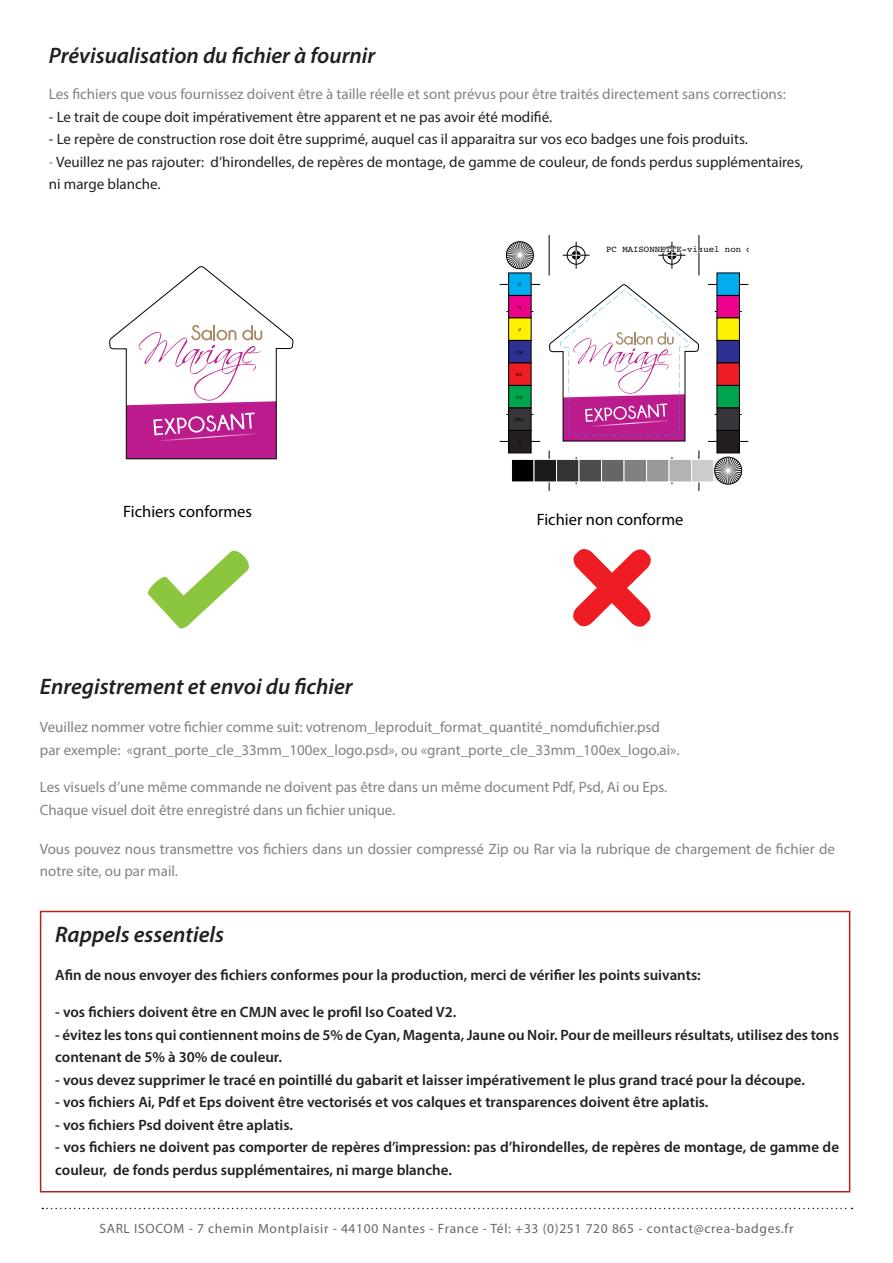
<style>
.page{position:relative;width:893px;height:1263px;background:#fff}
.page>*{position:absolute;margin:0;border:0;box-sizing:border-box;transform-origin:0 0}
.t1{font:italic 600 22.5px "Myriad Pro";color:#231f20}
.t2{font:16.5px "Myriad Pro";color:#000002}
.t3{font:600 15px/22.5px "Myriad Pro";color:#231f20}
.t4{font:15px/22.5px "Myriad Pro";color:#808285}
.t5{font:15px/22.5px "Myriad Pro";color:#231f20}
.t6{font:13.5px "Myriad Pro";letter-spacing:.05em;color:#67676a}
.t7{font:9px "Courier";color:#000}
.t8{font:5.25px "Courier";color:#000}
.s1{color:#808285}
</style>
<div class="page">
<svg style="left:42px;top:1208px;width:810px;height:1px"></svg>
<svg style="left:109px;top:266px;width:184px;height:193px"></svg>
<svg style="left:549px;top:284px;width:150px;height:157px"></svg>
<hr style="left:500px;top:284px;width:40px;height:1px;background:#000">
<hr style="left:708px;top:284px;width:40px;height:1px;background:#000">
<hr style="left:500px;top:441px;width:40px;height:1px;background:#000">
<hr style="left:708px;top:441px;width:40px;height:1px;background:#000">
<hr style="left:549px;top:235px;width:1px;height:40px;background:#000">
<hr style="left:549px;top:450px;width:1px;height:41px;background:#000">
<hr style="left:699px;top:235px;width:1px;height:40px;background:#000">
<hr style="left:699px;top:450px;width:1px;height:41px;background:#000">
<svg style="left:563px;top:242px;width:27px;height:27px"></svg>
<svg style="left:506px;top:298px;width:27px;height:27px"></svg>
<svg style="left:506px;top:401px;width:27px;height:27px"></svg>
<svg style="left:715px;top:298px;width:27px;height:27px"></svg>
<svg style="left:715px;top:401px;width:27px;height:27px"></svg>
<div style="left:509px;top:273px;width:22px;height:22px;background:#00aeef"></div>
<div style="left:508px;top:273px;width:23px;height:23px;border:1px solid #000"></div>
<div style="left:509px;top:295px;width:22px;height:23px;background:#ed028c"></div>
<div style="left:508px;top:295px;width:23px;height:23px;border:1px solid #000"></div>
<div style="left:509px;top:318px;width:22px;height:22px;background:#fff101"></div>
<div style="left:508px;top:318px;width:23px;height:23px;border:1px solid #000"></div>
<div style="left:509px;top:340px;width:22px;height:23px;background:#2e3092"></div>
<div style="left:508px;top:340px;width:23px;height:23px;border:1px solid #000"></div>
<div style="left:509px;top:363px;width:22px;height:22px;background:#ee1d23"></div>
<div style="left:508px;top:363px;width:23px;height:23px;border:1px solid #000"></div>
<div style="left:509px;top:385px;width:22px;height:23px;background:#00a54f"></div>
<div style="left:508px;top:385px;width:23px;height:23px;border:1px solid #000"></div>
<div style="left:509px;top:408px;width:22px;height:22px;background:#363539"></div>
<div style="left:508px;top:408px;width:23px;height:23px;border:1px solid #000"></div>
<div style="left:509px;top:430px;width:22px;height:23px;background:#231f20"></div>
<div style="left:508px;top:430px;width:23px;height:23px;border:1px solid #000"></div>
<div style="left:717px;top:273px;width:22px;height:22px;background:#00aeef"></div>
<div style="left:717px;top:273px;width:23px;height:23px;border:1px solid #000"></div>
<div style="left:717px;top:295px;width:22px;height:23px;background:#ed028c"></div>
<div style="left:717px;top:295px;width:23px;height:23px;border:1px solid #000"></div>
<div style="left:717px;top:318px;width:22px;height:22px;background:#fff101"></div>
<div style="left:717px;top:318px;width:23px;height:23px;border:1px solid #000"></div>
<div style="left:717px;top:340px;width:22px;height:23px;background:#2e3092"></div>
<div style="left:717px;top:340px;width:23px;height:23px;border:1px solid #000"></div>
<div style="left:717px;top:363px;width:22px;height:22px;background:#ee1d23"></div>
<div style="left:717px;top:363px;width:23px;height:23px;border:1px solid #000"></div>
<div style="left:717px;top:385px;width:22px;height:23px;background:#00a54f"></div>
<div style="left:717px;top:385px;width:23px;height:23px;border:1px solid #000"></div>
<div style="left:717px;top:408px;width:22px;height:22px;background:#363539"></div>
<div style="left:717px;top:408px;width:23px;height:23px;border:1px solid #000"></div>
<div style="left:717px;top:430px;width:22px;height:23px;background:#231f20"></div>
<div style="left:717px;top:430px;width:23px;height:23px;border:1px solid #000"></div>
<div style="left:511px;top:459px;width:23px;height:23px;background:#000"></div>
<div style="left:511px;top:459px;width:23px;height:23px;border:1px solid #fff"></div>
<div style="left:534px;top:459px;width:22px;height:23px;background:#1a1a1a"></div>
<div style="left:534px;top:459px;width:23px;height:23px;border:1px solid #fff"></div>
<div style="left:556px;top:459px;width:23px;height:23px;background:#333"></div>
<div style="left:556px;top:459px;width:23px;height:23px;border:1px solid #fff"></div>
<div style="left:579px;top:459px;width:22px;height:23px;background:#4d4d4d"></div>
<div style="left:579px;top:459px;width:23px;height:23px;border:1px solid #fff"></div>
<div style="left:601px;top:459px;width:23px;height:23px;background:#666"></div>
<div style="left:601px;top:459px;width:23px;height:23px;border:1px solid #fff"></div>
<div style="left:624px;top:459px;width:22px;height:23px;background:#808080"></div>
<div style="left:624px;top:459px;width:23px;height:23px;border:1px solid #fff"></div>
<div style="left:646px;top:459px;width:23px;height:23px;background:#999"></div>
<div style="left:646px;top:459px;width:23px;height:23px;border:1px solid #fff"></div>
<div style="left:669px;top:459px;width:22px;height:23px;background:#b3b3b3"></div>
<div style="left:669px;top:459px;width:23px;height:23px;border:1px solid #fff"></div>
<div style="left:691px;top:459px;width:23px;height:23px;background:#ccc"></div>
<div style="left:691px;top:459px;width:23px;height:23px;border:1px solid #fff"></div>
<svg style="left:658px;top:242px;width:42px;height:27px"></svg>
<svg style="left:505px;top:241px;width:29px;height:29px"></svg>
<svg style="left:713px;top:456px;width:30px;height:29px"></svg>
<div style="left:40px;top:911px;width:810px;height:281px;border:2px solid #b7201a"></div>
<svg style="left:148px;top:550px;width:101px;height:79px"></svg>
<svg style="left:573px;top:549px;width:78px;height:78px"></svg>
<h1 class="t1" style="left:49px;top:41px;width:328px">Prévisualisation du fichier à fournir</h1>
<p class="t4" style="left:49px;top:83px;width:739px">Les fichiers que vous fournissez doivent être à taille réelle et sont prévus pour être traités directement sans corrections:</p>
<p class="t5" style="left:49px;top:105px;width:505px">- Le trait de coupe doit impérativement être apparent et ne pas avoir été modifié.</p>
<p class="t5" style="left:49px;top:128px;width:700px">- Le repère de construction rose doit être supprimé, auquel cas il apparaitra sur vos eco badges une fois produits.</p>
<p class="t5" style="left:49px;top:150px;width:756px"><span class="s1">-</span> Veuillez ne pas rajouter: d’hirondelles, de repères de montage, de gamme de couleur, de fonds perdus supplémentaires, ni marge blanche.</p>
<p class="t2" style="left:123px;top:502px;width:130px">Fichiers conformes</p>
<p class="t8" style="left:518px;top:280px;width:5px">C</p>
<p class="t8" style="left:518px;top:303px;width:5px">M</p>
<p class="t8" style="left:518px;top:325px;width:5px">J</p>
<p class="t8" style="left:516px;top:348px;width:8px">CM</p>
<p class="t8" style="left:516px;top:370px;width:8px">MJ</p>
<p class="t8" style="left:516px;top:393px;width:8px">CJ</p>
<p class="t8" style="left:514px;top:415px;width:11px">CMJ</p>
<p class="t7" style="left:606px;top:242px;width:207px">PC MAISONNETTE-visuel non conforme.pdf</p>
<p class="t2" style="left:537px;top:509px;width:148px">Fichier non conforme</p>
<h1 class="t1" style="left:40px;top:673px;width:314px">Enregistrement et envoi du fichier</h1>
<p class="t4" style="left:40px;top:715px;width:641px">Veuillez nommer votre fichier comme suit: votrenom_leproduit_format_quantité_nomdufichier.psd par exemple: «grant_porte_cle_33mm_100ex_logo.psd», ou «grant_porte_cle_33mm_100ex_logo.ai».</p>
<p class="t4" style="left:40px;top:775px;width:629px">Les visuels d’une même commande ne doivent pas être dans un même document Pdf, Psd, Ai ou Eps.<br>Chaque visuel doit être enregistré dans un fichier unique.</p>
<p class="t4" style="left:40px;top:837px;width:797px">Vous pouvez nous transmettre vos fichiers dans un dossier compressé Zip ou Rar via la rubrique de chargement de fichier de notre site, ou par mail.</p>
<h1 class="t1" style="left:55px;top:920px;width:170px">Rappels essentiels</h1>
<p class="t3" style="left:55px;top:963px;width:647px">Afin de nous envoyer des fichiers conformes pour la production, merci de vérifier les points suivants:</p>
<p class="t3" style="left:55px;top:1000px;width:403px">- vos fichiers doivent être en CMJN avec le profil Iso Coated V2.</p>
<p class="t3" style="left:55px;top:1023px;width:785px">- évitez les tons qui contiennent moins de 5% de Cyan, Magenta, Jaune ou Noir. Pour de meilleurs résultats, utilisez des tons contenant de 5% à 30% de couleur.</p>
<p class="t3" style="left:55px;top:1068px;width:751px">- vous devez supprimer le tracé en pointillé du gabarit et laisser impérativement le plus grand tracé pour la découpe.</p>
<p class="t3" style="left:55px;top:1090px;width:655px">- vos fichiers Ai, Pdf et Eps doivent être vectorisés et vos calques et transparences doivent être aplatis.</p>
<p class="t3" style="left:55px;top:1113px;width:239px">- vos fichiers Psd doivent être aplatis.</p>
<p class="t3" style="left:55px;top:1135px;width:785px">- vos fichiers ne doivent pas comporter de repères d’impression: pas d’hirondelles, de repères de montage, de gamme de couleur, de fonds perdus supplémentaires, ni marge blanche.</p>
<p class="t6" style="left:99px;top:1220px;width:696px">SARL ISOCOM - 7 chemin Montplaisir - 44100 Nantes - France - Tél: +33 (0)251 720 865 - contact@crea-badges.fr</p>
</div>
